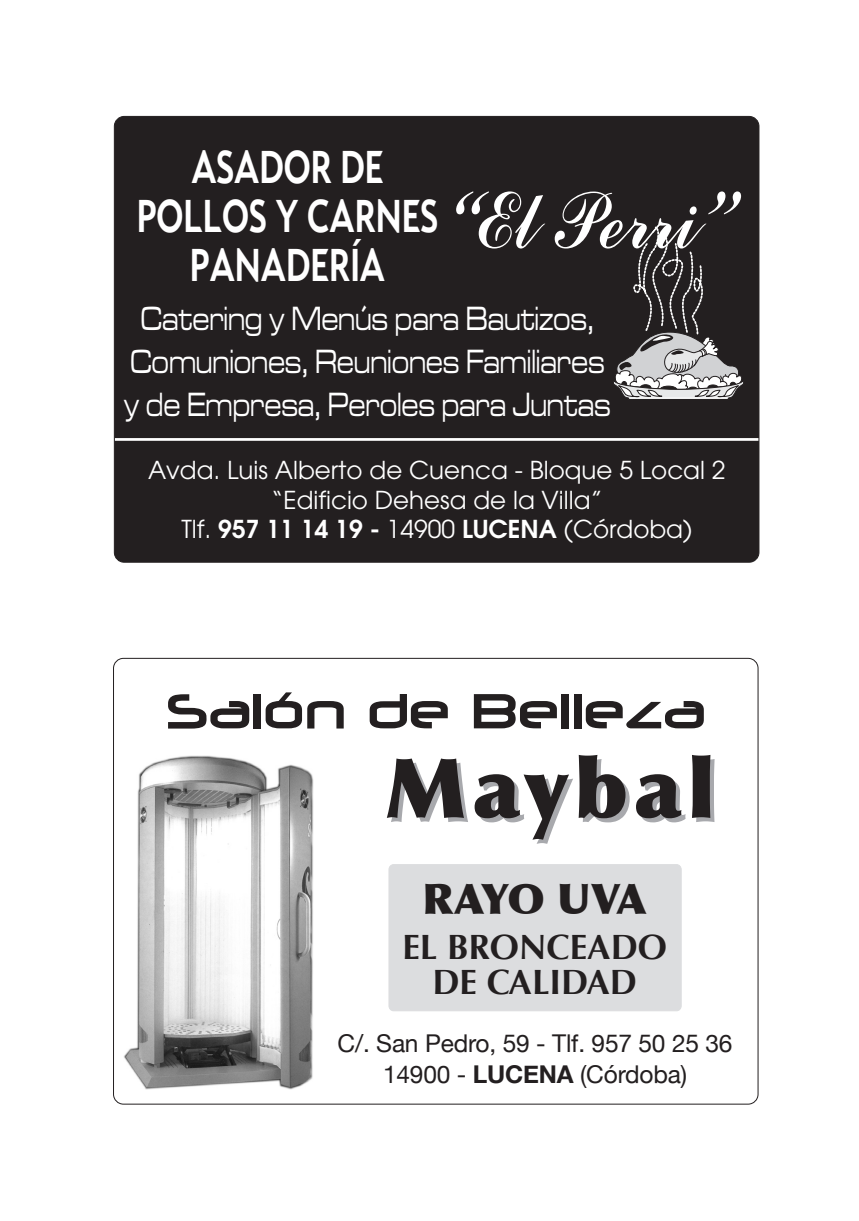
<style>
.page{position:relative;width:859px;height:1221px;background:#fff}
.page>*{position:absolute;margin:0;border:0;box-sizing:border-box;transform-origin:0 0}
.t1{font:900 82.95px "Optima";letter-spacing:.075em;color:#231f20}
.t2{font:54.95px "Neuropolitical";letter-spacing:.025em;color:#231f20}
.t3{font:700 48.82px "Opel Sans";color:#fff;scale:.72 1}
.t4{font:900 42px "Optima";letter-spacing:-.055em;color:#231f20}
.t5{font:35px/42.9px "Microgramma D Medi Exte";letter-spacing:.02em;color:#fff;text-align:center;scale:.72 1}
.t6{font:700 35px/35px "Optima";color:#231f20;text-align:center}
.t7{font:24.5px/29.6px "Avant Garde";color:#fff;text-align:center}
.t8{font:24.5px/31.7px "Helvetica Neue";letter-spacing:-.01em;color:#231f20;text-align:center}
.s1{font-weight:600}
.s2{font-weight:700}
</style>
<div class="page">
<div style="left:114px;top:116px;width:644px;height:446px;background:#231f20;border-radius:10px"></div>
<hr style="left:114px;top:438px;width:644px;height:3px;background:#fff">
<svg style="left:614px;top:226px;width:130px;height:173px"></svg>
<svg style="left:113px;top:657px;width:646px;height:448px"></svg>
<img style="left:124px;top:755px;width:190px;height:334px">
<div style="left:388px;top:864px;width:293px;height:147px;background:#dcdddf;border:1px solid #dcdddf;border-radius:5px"></div>
<h3 class="t3" style="left:191px;top:136px;width:268px">ASADOR DE</h3>
<h3 class="t3" style="left:137px;top:185px;width:420px">POLLOS Y CARNES</h3>
<h3 class="t3" style="left:190px;top:234px;width:750px">PANADERÍA <sup>“El</sup> <sup>Perri”</sup></h3>
<h3 class="t5" style="left:124px;top:300px;width:677px">Catering y Menús para Bautizos,<br>Comuniones, Reuniones Familiares y de Empresa, Peroles para Juntas</h3>
<p class="t7" style="left:148px;top:457px;width:578px">Avda. Luis Alberto de Cuenca - Bloque 5 Local 2 “Edificio Dehesa de la Villa”<br>Tlf. <span class="s1">957 11 14 19 -</span> 14900 <span class="s1">LUCENA</span> (Córdoba)</p>
<h2 class="t2" style="left:166px;top:694px;width:539px">Salón de Belleza</h2>
<h1 class="t1" style="left:385px;top:738px;width:331px">Maybal</h1>
<h3 class="t4" style="left:422px;top:873px;width:226px">RAYO UVA</h3>
<h3 class="t6" style="left:402px;top:929px;width:266px">EL BRONCEADO<br>DE CALIDAD</h3>
<p class="t8" style="left:337px;top:1026px;width:396px">C/. San Pedro, 59 - Tlf. 957 50 25 36<br>14900 - <span class="s2">LUCENA</span> (Córdoba)</p>
</div>
